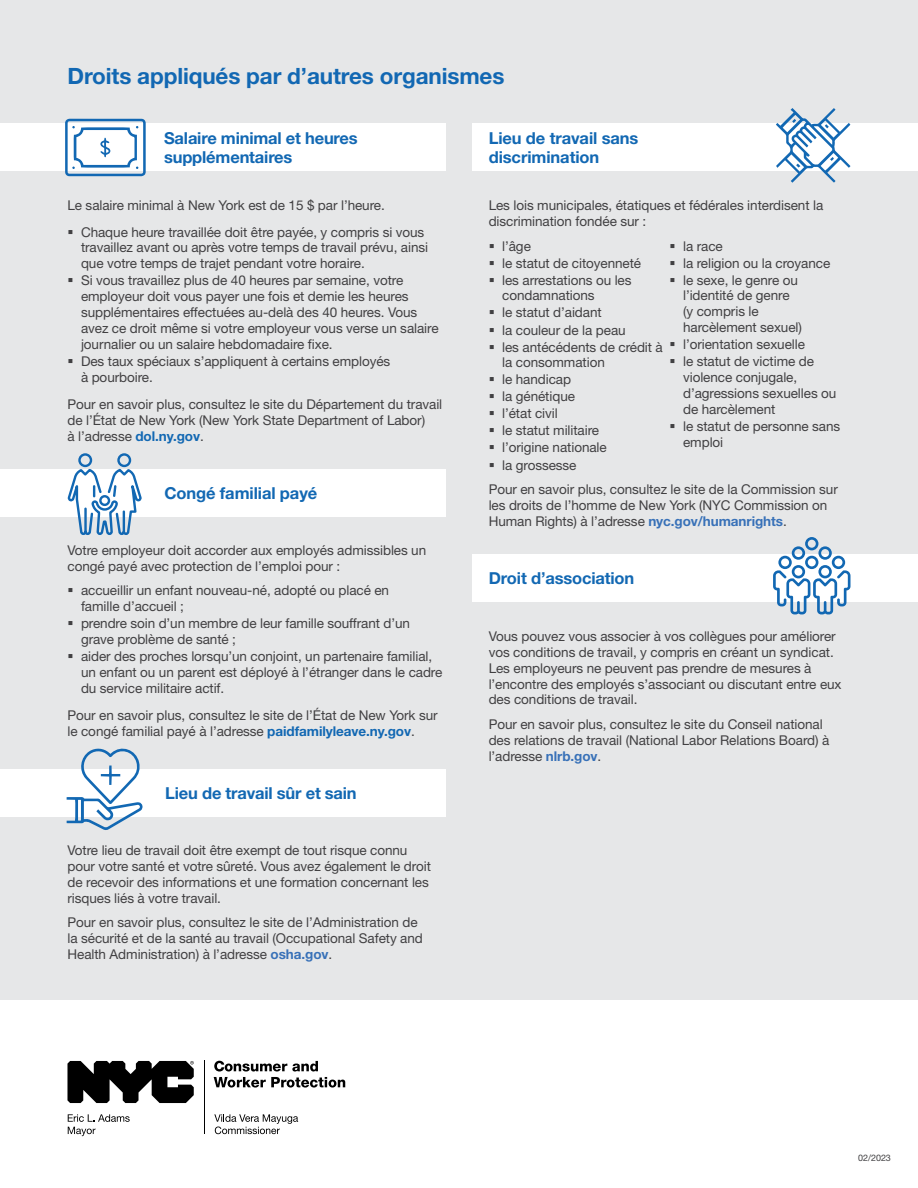
<style>
.page{position:relative;width:918px;height:1188px;background:#fff}
.page>*{position:absolute;margin:0;border:0;box-sizing:border-box;transform-origin:0 0}
.t1{font:700 22.5px "Helvetica Neue LT Std";letter-spacing:-.005em;color:#1268b3}
.t2{font:700 16.5px/19.5px "Helvetica Neue LT Std";letter-spacing:-.01em;color:#1268b3}
.t3{font:13.5px/15.9px "Helvetica Neue LT Std";letter-spacing:-.005em;color:#414042}
.t4{font:9px "Helvetica Neue LT Std";letter-spacing:-.005em;color:#414042}
.s1{font-weight:700;color:#1268b3}
.s2{font-weight:700;color:#3871b8}
</style>
<div class="page">
<div style="left:0;top:0;width:918px;height:1000px;background:#e6e7e8"></div>
<div style="left:0;top:769px;width:446px;height:48px;background:#fff"></div>
<div style="left:0;top:469px;width:446px;height:48px;background:#fff"></div>
<div style="left:0;top:124px;width:446px;height:47px;background:#fff"></div>
<div style="left:472px;top:124px;width:446px;height:47px;background:#fff"></div>
<div style="left:472px;top:555px;width:446px;height:47px;background:#fff"></div>
<svg style="left:214px;top:1114px;width:84px;height:20px"></svg>
<svg style="left:68px;top:1114px;width:62px;height:22px"></svg>
<hr style="left:204px;top:1061px;width:1px;height:73px;background:#000">
<svg style="left:214px;top:1061px;width:131px;height:27px"></svg>
<svg style="left:67px;top:1061px;width:127px;height:42px"></svg>
<svg style="left:773px;top:537px;width:77px;height:77px"></svg>
<svg style="left:67px;top:748px;width:76px;height:82px"></svg>
<svg style="left:65px;top:119px;width:81px;height:57px"></svg>
<svg style="left:67px;top:453px;width:75px;height:82px"></svg>
<svg style="left:776px;top:108px;width:74px;height:75px"></svg>
<h1 class="t1" style="left:68px;top:62px;width:439px">Droits appliqués par d’autres organismes</h1>
<p class="t2" style="left:164px;top:128px;width:195px">Salaire minimal et heures supplémentaires</p>
<p class="t3" style="left:81px;top:191px;width:345px;line-height:26.7px;text-indent:-14px">Le salaire minimal à New York est de 15 $ par l’heure.<br>Chaque heure travaillée doit être payée, y compris si vous</p>
<p class="t3" style="left:81px;top:239px;width:359px">travaillez avant ou après votre temps de travail prévu, ainsi que votre temps de trajet pendant votre horaire.<br>Si vous travaillez plus de 40 heures par semaine, votre employeur doit vous payer une fois et demie les heures supplémentaires effectuées au-delà des 40 heures. Vous avez ce droit même si votre employeur vous verse un salaire journalier ou un salaire hebdomadaire fixe.<br>Des taux spéciaux s’appliquent à certains employés<br>à pourboire.</p>
<p class="t3" style="left:68px;top:396px;width:376px">Pour en savoir plus, consultez le site du Département du travail de l’État de New York (New York State Department of Labor)<br>à l’adresse <span class="s1">dol.ny.gov</span>.</p>
<p class="t2" style="left:164px;top:483px;width:154px">Congé familial payé</p>
<p class="t3" style="left:68px;top:542px;width:360px">Votre employeur doit accorder aux employés admissibles un congé payé avec protection de l’emploi pour :</p>
<p class="t3" style="left:81px;top:582px;width:363px;line-height:16.4px">accueillir un enfant nouveau-né, adopté ou placé en<br>famille d’accueil ;<br>prendre soin d’un membre de leur famille souffrant d’un grave problème de santé ;<br>aider des proches lorsqu’un conjoint, un partenaire familial, un enfant ou un parent est déployé à l’étranger dans le cadre du service militaire actif.</p>
<p class="t3" style="left:68px;top:707px;width:372px">Pour en savoir plus, consultez le site de l’État de New York sur le congé familial payé à l’adresse <span class="s1">paidfamilyleave.ny.gov</span>.</p>
<p class="t2" style="left:165px;top:783px;width:193px">Lieu de travail sûr et sain</p>
<p class="t3" style="left:68px;top:842px;width:365px">Votre lieu de travail doit être exempt de tout risque connu pour votre santé et votre sûreté. Vous avez également le droit de recevoir des informations et une formation concernant les risques liés à votre travail.</p>
<p class="t3" style="left:68px;top:915px;width:357px">Pour en savoir plus, consultez le site de l’Administration de la sécurité et de la santé au travail (Occupational Safety and<br>Health Administration) à l’adresse <span class="s2">osha.gov</span>.</p>
<p class="t2" style="left:489px;top:128px;width:151px">Lieu de travail sans discrimination</p>
<p class="t3" style="left:489px;top:197px;width:336px">Les lois municipales, étatiques et fédérales interdisent la discrimination fondée sur :</p>
<p class="t3" style="left:502px;top:237px;width:162px;line-height:16.8px">l’âge<br>le statut de citoyenneté<br>les arrestations ou les condamnations<br>le statut d’aidant<br>la couleur de la peau<br>les antécédents de crédit à la consommation<br>le handicap<br>la génétique<br>l’état civil<br>le statut militaire<br>l’origine nationale<br>la grossesse</p>
<p class="t3" style="left:683px;top:237px;width:159px;line-height:16.4px">la race<br>la religion ou la croyance le sexe, le genre ou l’identité de genre<br>(y compris le<br>harcèlement sexuel) l’orientation sexuelle<br>le statut de victime de violence conjugale, d’agressions sexuelles ou de harcèlement<br>le statut de personne sans emploi</p>
<p class="t3" style="left:489px;top:481px;width:351px">Pour en savoir plus, consultez le site de la Commission sur les droits de l’homme de New York (NYC Commission on<br>Human Rights) à l’adresse <span class="s2">nyc.gov/humanrights</span>.</p>
<p class="t2" style="left:489px;top:568px;width:147px">Droit d’association</p>
<p class="t3" style="left:489px;top:628px;width:354px">Vous pouvez vous associer à vos collègues pour améliorer vos conditions de travail, y compris en créant un syndicat.<br>Les employeurs ne peuvent pas prendre de mesures à l’encontre des employés s’associant ou discutant entre eux des conditions de travail.</p>
<p class="t3" style="left:489px;top:716px;width:342px">Pour en savoir plus, consultez le site du Conseil national des relations de travail (National Labor Relations Board) à l’adresse <span class="s2">nlrb.gov</span>.</p>
<p class="t4" style="left:858px;top:1152px;width:34px">02/2023</p>
</div>
